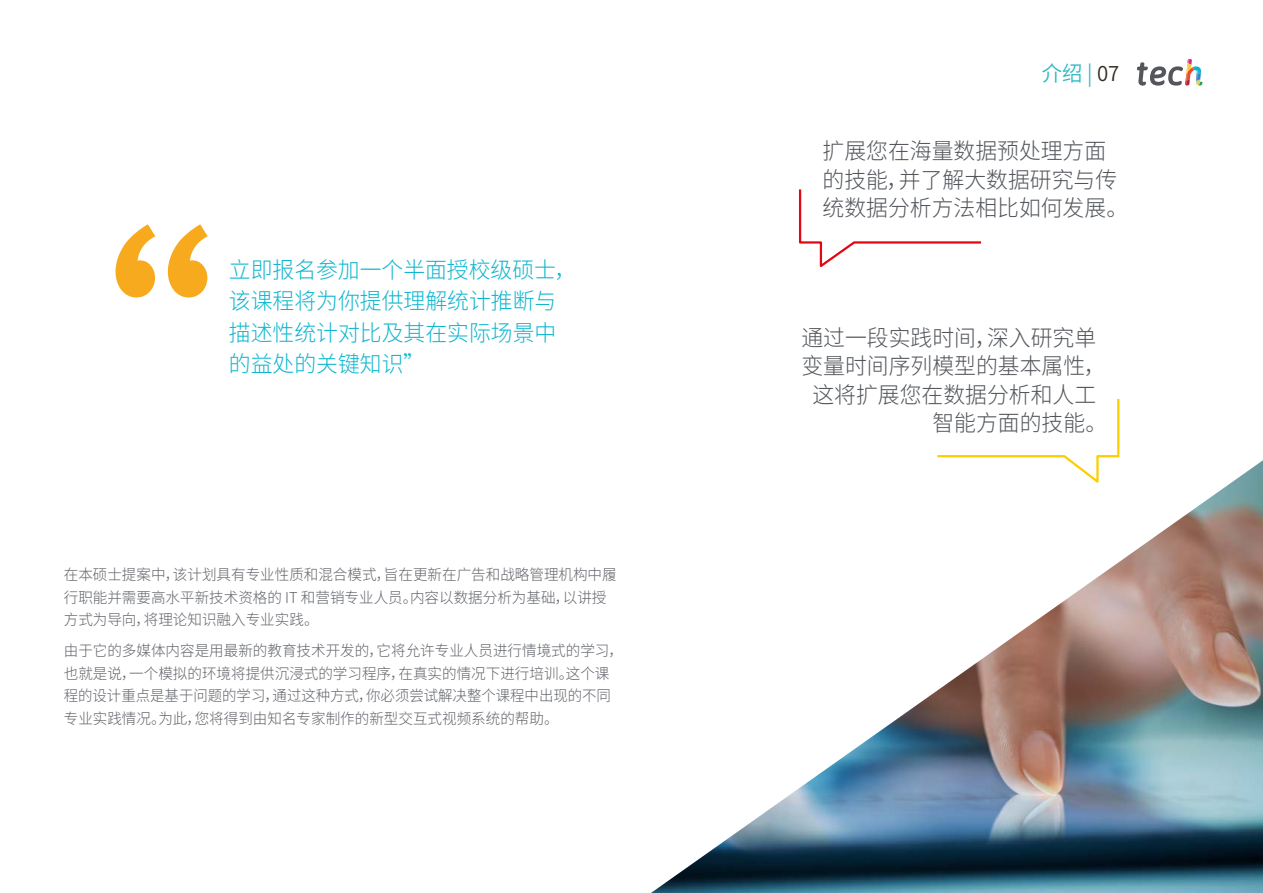
<style>
.page{position:relative;width:1263px;height:893px;background:#fff}
.page>*{position:absolute;margin:0;border:0;box-sizing:border-box;transform-origin:0 0}
.t1{font:300 22.5px/28.5px "Source Han Sans CN";color:#52555b}
.t2{font:300 22.5px/31.5px "Source Han Sans CN";color:#0fb6cf}
.t3{font:21px "Source Han Sans CN";color:#2db8c5}
.t4{font:300 15px/22.5px "Source Han Sans CN";color:#61646a}
.s1{color:#312e20}
</style>
<div class="page">
<svg style="left:1137px;top:59px;width:65px;height:27px"></svg>
<svg style="left:116px;top:224px;width:92px;height:74px"></svg>
<img style="left:651px;top:460px;width:612px;height:433px">
<svg style="left:798px;top:189px;width:184px;height:78px"></svg>
<svg style="left:935px;top:398px;width:185px;height:88px"></svg>
<h1 class="t2" style="left:229px;top:254px;width:349px">立即报名参加一个半面授校级硕士，该课程将为你提供理解统计推断与描述性统计对比及其在实际场景中的益处的关键知识”</h1>
<p class="t4" style="left:64px;top:564px;width:554px">在本硕士提案中，该计划具有专业性质和混合模式，旨在更新在广告和战略管理机构中履行职能并需要高水平新技术资格的 IT 和营销专业人员。内容以数据分析为基础，以讲授方式为导向，将理论知识融入专业实践。</p>
<p class="t4" style="left:64px;top:640px;width:561px">由于它的多媒体内容是用最新的教育技术开发的，它将允许专业人员进行情境式的学习，也就是说，一个模拟的环境将提供沉浸式的学习程序，在真实的情况下进行培训。这个课程的设计重点是基于问题的学习，通过这种方式，你必须尝试解决整个课程中出现的不同专业实践情况。为此，您将得到由知名专家制作的新型交互式视频系统的帮助。</p>
<h2 class="t3" style="left:1042px;top:61px;width:79px">介绍 | <span class="s1">07</span></h2>
<h1 class="t1" style="left:822px;top:137px;width:307px">扩展您在海量数据预处理方面的技能，并了解大数据研究与传统数据分析方法相比如何发展。</h1>
<h1 class="t1" style="left:801px;top:324px;width:296px">通过一段实践时间，深入研究单</h1>
<h1 class="t1" style="left:801px;top:352px;width:306px">变量时间序列模型的基本属性，</h1>
<h1 class="t1" style="left:812px;top:381px;width:285px">这将扩展您在数据分析和人工</h1>
<h1 class="t1" style="left:932px;top:409px;width:176px">智能方面的技能。</h1>
</div>
